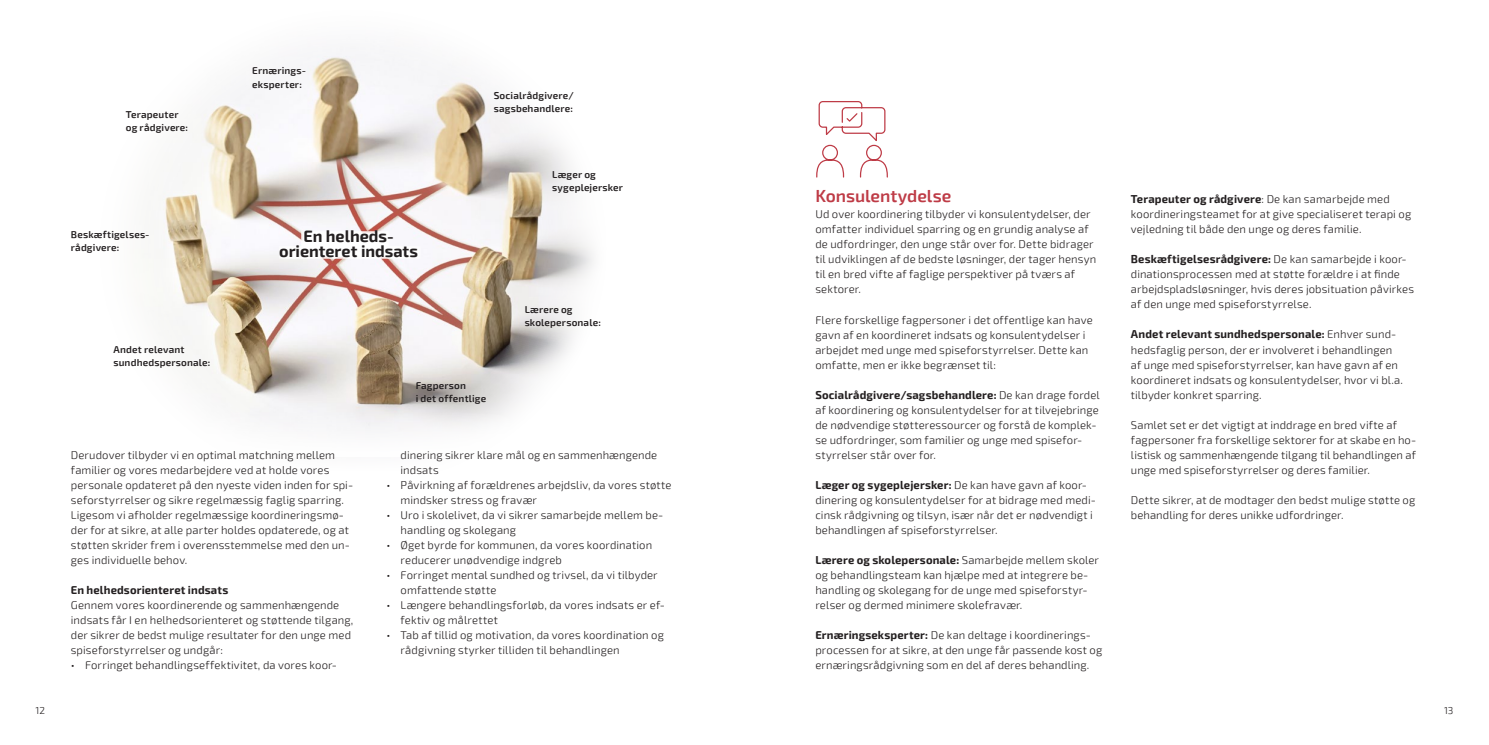
<style>
.page{position:relative;width:1489px;height:745px;background:#fff}
.page>*{position:absolute;margin:0;border:0;box-sizing:border-box;transform-origin:0 0}
.t1{font:600 17.5px "Exo 2";letter-spacing:-.005em;color:#be3b46}
.t2{font:700 16.25px/15px "Exo 2";color:#231f20;text-align:center}
.t3{font:300 11.25px/15px "Exo 2";letter-spacing:.01em;color:#231f20}
.t4{font:700 11.25px "Exo 2";letter-spacing:.01em;color:#231f20}
.t5{font:600 10px/13.1px "Exo 2";letter-spacing:.015em;color:#231f20}
.t6{font:300 10px "Exo 2";color:#231f20}
.s1{font-weight:700}
</style>
<div class="page">
<img style="left:158px;top:55px;width:436px;height:356px">
<div style="left:301px;top:231px;width:88px;height:20px;background:#fff"></div>
<div style="left:279px;top:246px;width:141px;height:13px;background:#fff"></div>
<svg style="left:816px;top:101px;width:72px;height:77px"></svg>
<p class="t5" style="left:126px;top:108px;width:64px">Terapeuter og rådgivere:</p>
<p class="t5" style="left:71px;top:228px;width:80px">Beskæftigelses&shy;rådgivere:</p>
<p class="t5" style="left:113px;top:343px;width:98px">Andet relevant sundhedspersonale:</p>
<p class="t5" style="left:252px;top:64px;width:54px">Ernærings&shy;eksperter:</p>
<p class="t5" style="left:493px;top:89px;width:82px">Socialrådgivere/ sagsbehandlere:</p>
<h2 class="t2" style="left:279px;top:229px;width:140px">En helheds&shy;orienteret indsats</h2>
<p class="t5" style="left:415px;top:379px;width:72px">Fagperson<br>i det offentlige</p>
<p class="t5" style="left:552px;top:168px;width:72px">Læger og sygeplejersker</p>
<p class="t5" style="left:524px;top:303px;width:78px">Lærere og skolepersonale:</p>
<p class="t3" style="left:71px;top:447px;width:284px">Derudover tilbyder vi en optimal matchning mellem familier og vores medarbejdere ved at holde vores personale opdateret på den nyeste viden inden for spi&shy;seforstyrrelser og sikre regelmæssig faglig sparring.<br>Ligesom vi afholder regelmæssige koordineringsmø&shy;der for at sikre, at alle parter holdes opdaterede, og at støtten skrider frem i overensstemmelse med den un&shy;ges individuelle behov.</p>
<p class="t4" style="left:71px;top:582px;width:159px">En helhedsorienteret indsats</p>
<p class="t3" style="left:71px;top:597px;width:284px">Gennem vores koordinerende og sammenhængende indsats får I en helhedsorienteret og støttende tilgang, der sikrer de bedst mulige resultater for den unge med spiseforstyrrelser og undgår:</p>
<p class="t3" style="left:71px;top:657px;width:267px">• Forringet behandlingseffektivitet, da vores koor-</p>
<p class="t3" style="left:400px;top:447px;width:258px">dinering sikrer klare mål og en sammenhængende indsats</p>
<p class="t3" style="left:400px;top:477px;width:272px;text-indent:-14px">• Påvirkning af forældrenes arbejdsliv, da vores støtte mindsker stress og fravær</p>
<p class="t3" style="left:400px;top:507px;width:264px;text-indent:-14px">• Uro i skolelivet, da vi sikrer samarbejde mellem be&shy;handling og skolegang</p>
<p class="t3" style="left:400px;top:537px;width:253px;text-indent:-14px">• Øget byrde for kommunen, da vores koordination reducerer unødvendige indgreb</p>
<p class="t3" style="left:400px;top:567px;width:259px;text-indent:-14px">• Forringet mental sundhed og trivsel, da vi tilbyder omfattende støtte</p>
<p class="t3" style="left:400px;top:597px;width:266px;text-indent:-14px">• Længere behandlingsforløb, da vores indsats er ef&shy;fektiv og målrettet</p>
<p class="t3" style="left:400px;top:627px;width:265px;text-indent:-14px">• Tab af tillid og motivation, da vores koordination og rådgivning styrker tilliden til behandlingen</p>
<h1 class="t1" style="left:815px;top:185px;width:137px">Konsulentydelse</h1>
<p class="t3" style="left:815px;top:207px;width:282px">Ud over koordinering tilbyder vi konsulentydelser, der omfatter individuel sparring og en grundig analyse af de udfordringer, den unge står over for. Dette bidrager til udviklingen af de bedste løsninger, der tager hensyn til en bred vifte af faglige perspektiver på tværs af sektorer.</p>
<p class="t3" style="left:815px;top:312px;width:279px">Flere forskellige fagpersoner i det offentlige kan have gavn af en koordineret indsats og konsulentydelser i arbejdet med unge med spiseforstyrrelser. Dette kan omfatte, men er ikke begrænset til:</p>
<p class="t3" style="left:815px;top:387px;width:286px"><span class="s1">Socialrådgivere/sagsbehandlere:</span> De kan drage fordel af koordinering og konsulentydelser for at tilvejebringe de nødvendige støtteressourcer og forstå de komplek&shy;se udfordringer, som familier og unge med spisefor&shy;styrrelser står over for.</p>
<p class="t3" style="left:815px;top:477px;width:282px"><span class="s1">Læger og sygeplejersker:</span> De kan have gavn af koor&shy;dinering og konsulentydelser for at bidrage med medi&shy;cinsk rådgivning og tilsyn, især når det er nødvendigt i behandlingen af spiseforstyrrelser.</p>
<p class="t3" style="left:815px;top:552px;width:285px"><span class="s1">Lærere og skolepersonale:</span> Samarbejde mellem skoler og behandlingsteam kan hjælpe med at integrere be&shy;handling og skolegang for de unge med spiseforstyr&shy;relser og dermed minimere skolefravær.</p>
<p class="t3" style="left:815px;top:627px;width:288px"><span class="s1">Ernæringseksperter:</span> De kan deltage i koordinerings&shy;processen for at sikre, at den unge får passende kost og ernæringsrådgivning som en del af deres behandling.</p>
<p class="t3" style="left:1130px;top:192px;width:282px"><span class="s1">Terapeuter og rådgivere</span>: De kan samarbejde med koordineringsteamet for at give specialiseret terapi og vejledning til både den unge og deres familie.</p>
<p class="t3" style="left:1130px;top:252px;width:284px"><span class="s1">Beskæftigelsesrådgivere:</span> De kan samarbejde i koor&shy;dinationsprocessen med at støtte forældre i at finde arbejdspladsløsninger, hvis deres jobsituation påvirkes af den unge med spiseforstyrrelse.</p>
<p class="t3" style="left:1130px;top:327px;width:273px"><span class="s1">Andet relevant sundhedspersonale:</span> Enhver sund&shy;hedsfaglig person, der er involveret i behandlingen af unge med spiseforstyrrelser, kan have gavn af en koordineret indsats og konsulentydelser, hvor vi bl.a. tilbyder konkret sparring.</p>
<p class="t3" style="left:1130px;top:417px;width:287px">Samlet set er det vigtigt at inddrage en bred vifte af fagpersoner fra forskellige sektorer for at skabe en ho&shy;listisk og sammenhængende tilgang til behandlingen af unge med spiseforstyrrelser og deres familier.</p>
<p class="t3" style="left:1130px;top:492px;width:286px">Dette sikrer, at de modtager den bedst mulige støtte og behandling for deres unikke udfordringer.</p>
<p class="t6" style="left:35px;top:704px;width:11px">12</p>
<p class="t6" style="left:1443px;top:704px;width:11px">13</p>
</div>
